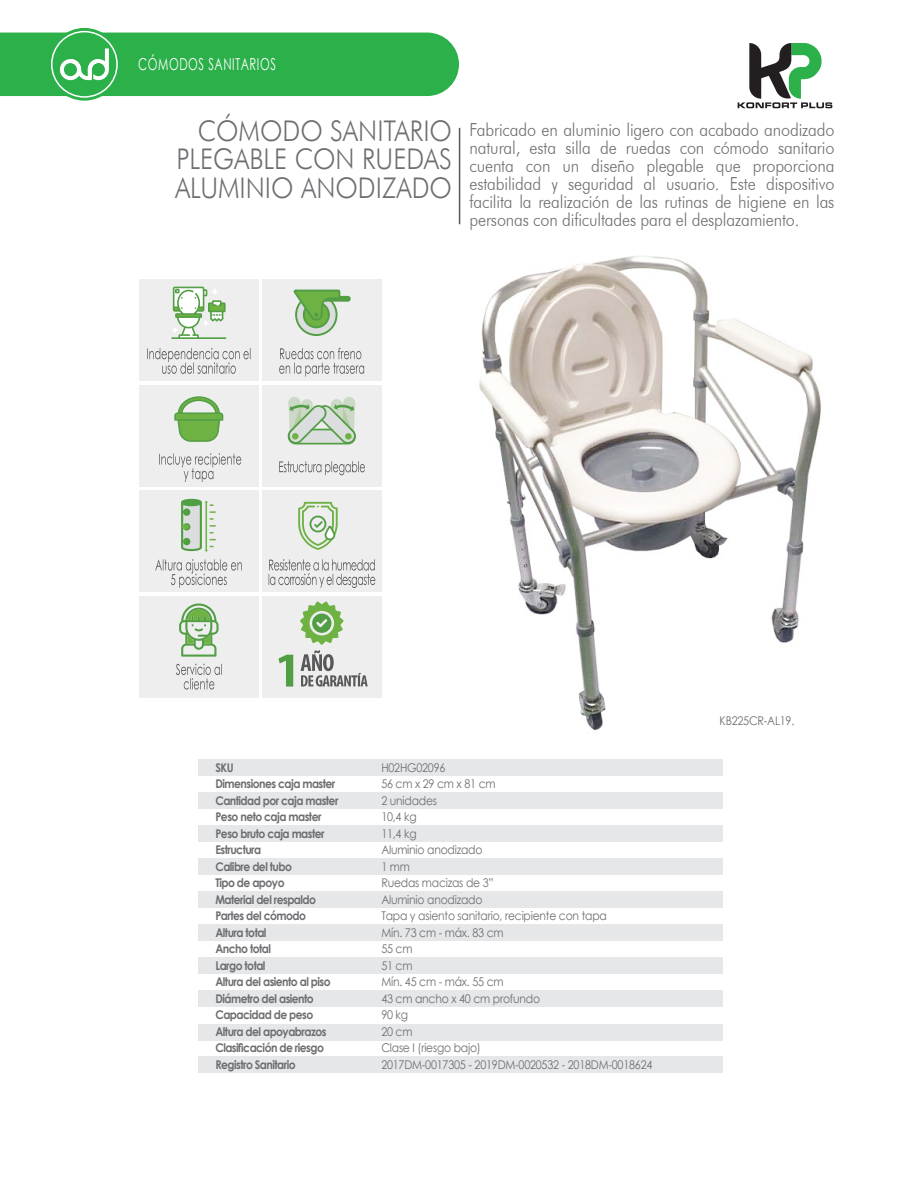
<style>
.page{position:relative;width:918px;height:1188px;background:#fff}
.page>*{position:absolute;margin:0;border:0;box-sizing:border-box;transform-origin:0 0}
.t1{font:300 28.5px/28.5px "Futura BT";color:#6d6e71;text-align:justify;scale:.9 1}
.t2{font:300 18px/18px "Futura BT";letter-spacing:-.01em;color:#6d6e71;text-align:justify;scale:.9 1}
.t3{font:16.5px "Century Gothic";letter-spacing:.05em;color:#fff;scale:.68 1}
.t4{font:700 12px/16.5px "Century Gothic";letter-spacing:-.05em;color:#6d6e71;scale:.9 1}
.t5{font:12px/16.5px "Century Gothic";letter-spacing:-.02em;color:#6d6e71;scale:.9 1}
</style>
<div class="page">
<svg style="left:48px;top:28px;width:73px;height:73px"></svg>
<div style="left:0;top:33px;width:459px;height:63px;background:#2bb04a"></div>
<svg style="left:738px;top:43px;width:94px;height:65px"></svg>
<div style="left:198px;top:957px;width:525px;height:17px;background:#e6e7e9"></div>
<div style="left:198px;top:891px;width:525px;height:16px;background:#e6e7e9"></div>
<div style="left:198px;top:1057px;width:525px;height:16px;background:#e6e7e9"></div>
<div style="left:198px;top:858px;width:525px;height:16px;background:#e6e7e9"></div>
<div style="left:198px;top:792px;width:525px;height:17px;background:#e6e7e9"></div>
<div style="left:198px;top:825px;width:525px;height:17px;background:#e6e7e9"></div>
<div style="left:198px;top:759px;width:525px;height:17px;background:#e6e7e9"></div>
<div style="left:198px;top:1024px;width:525px;height:16px;background:#e6e7e9"></div>
<div style="left:198px;top:990px;width:525px;height:17px;background:#e6e7e9"></div>
<div style="left:198px;top:924px;width:525px;height:16px;background:#e6e7e9"></div>
<hr style="left:459px;top:128px;width:1px;height:96px;background:#57585a">
<img style="left:479px;top:256px;width:342px;height:474px">
<div style="left:139px;top:596px;width:119px;height:102px;background:#eeeeef"></div>
<svg style="left:176px;top:664px;width:46px;height:26px"></svg>
<svg style="left:179px;top:603px;width:40px;height:54px"></svg>
<div style="left:262px;top:596px;width:119px;height:102px;background:#eeeeef"></div>
<svg style="left:300px;top:602px;width:68px;height:85px"></svg>
<svg style="left:278px;top:655px;width:15px;height:32px"></svg>
<div style="left:139px;top:385px;width:119px;height:101px;background:#eeeeef"></div>
<svg style="left:159px;top:453px;width:82px;height:29px"></svg>
<svg style="left:174px;top:396px;width:49px;height:46px"></svg>
<div style="left:139px;top:279px;width:119px;height:102px;background:#eeeeef"></div>
<svg style="left:147px;top:348px;width:104px;height:26px"></svg>
<svg style="left:171px;top:287px;width:55px;height:52px"></svg>
<div style="left:262px;top:385px;width:119px;height:101px;background:#eeeeef"></div>
<svg style="left:279px;top:461px;width:86px;height:14px"></svg>
<svg style="left:288px;top:397px;width:68px;height:47px;background:#bed1ba"></svg>
<div style="left:139px;top:490px;width:119px;height:102px;background:#eeeeef"></div>
<svg style="left:181px;top:499px;width:35px;height:53px"></svg>
<svg style="left:155px;top:559px;width:87px;height:29px"></svg>
<svg style="left:262px;top:490px;width:119px;height:102px;background:#dfe3df"></svg>
<div style="left:262px;top:279px;width:119px;height:102px;background:#eeeeef"></div>
<svg style="left:294px;top:290px;width:57px;height:46px"></svg>
<svg style="left:279px;top:348px;width:85px;height:29px"></svg>
<h3 class="t3" style="left:138px;top:58px;width:204px">CÓMODOS SANITARIOS</h3>
<h1 class="t1" style="left:175px;top:118px;width:309px;text-indent:23px">CÓMODO SANITARIO PLEGABLE CON RUEDAS ALUMINIO ANODIZADO</h1>
<p class="t2" style="left:470px;top:122px;width:407px">Fabricado en aluminio ligero con acabado anodizado natural, esta silla de ruedas con cómodo sanitario cuenta con un diseño plegable que proporciona estabilidad y seguridad al usuario. Este dispositivo facilita la realización de las rutinas de higiene en las personas con dificultades para el desplazamiento.</p>
<p class="t4" style="left:215px;top:760px;width:138px">SKU<br>Dimensiones caja master<br>Cantidad por caja master<br>Peso neto caja master<br>Peso bruto caja master<br>Estructura<br>Calibre del tubo<br>Tipo de apoyo<br>Material del respaldo<br>Partes del cómodo<br>Altura total<br>Ancho total<br>Largo total<br>Altura del asiento al piso<br>Diámetro del asiento<br>Capacidad de peso<br>Altura del apoyabrazos<br>Clasificación de riesgo<br>Registro Sanitario</p>
<p class="t5" style="left:381px;top:759px;width:303px">H02HG02096<br>56 cm x 29 cm x 81 cm<br>2 unidades<br>10,4 kg<br>11,4 kg<br>Aluminio anodizado<br>1 mm<br>Ruedas macizas de 3”<br>Aluminio anodizado<br>Tapa y asiento sanitario, recipiente con tapa<br>Mín. 73 cm - máx. 83 cm<br>55 cm<br>51 cm<br>Mín. 45 cm - máx. 55 cm<br>43 cm ancho x 40 cm profundo<br>90 kg<br>20 cm<br>Clase I (riesgo bajo)<br>2017DM-0017305 - 2019DM-0020532 - 2018DM-0018624</p>
<p class="t5" style="left:720px;top:712px;width:85px">KB225CR-AL19.</p>
</div>
